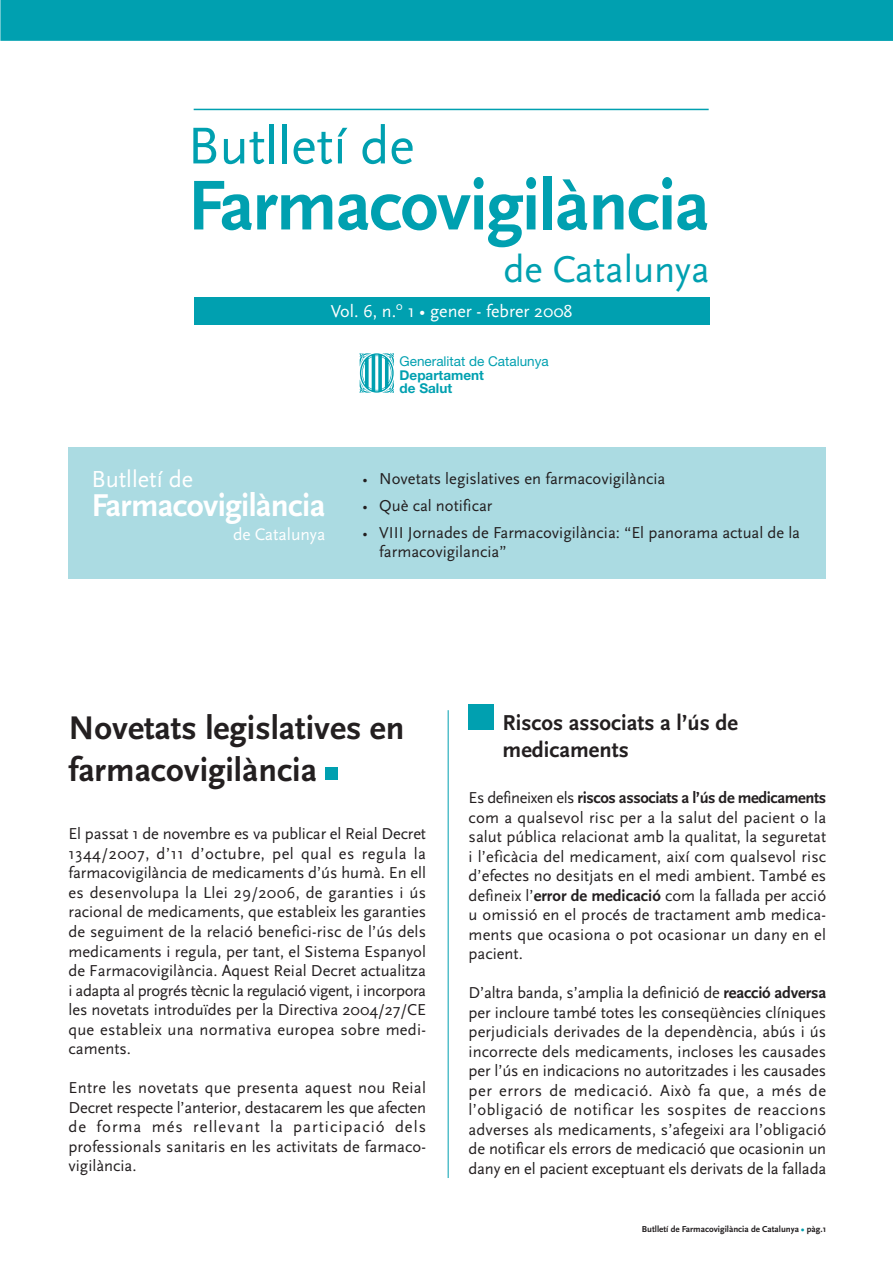
<style>
.page{position:relative;width:893px;height:1265px;background:#fff}
.page>*{position:absolute;margin:0;border:0;box-sizing:border-box;transform-origin:0 0}
.t1{font:700 73.5px "Scala Sans";letter-spacing:-.02em;color:#00a0b0}
.t2{font:54px "Scala Sans";color:#00a0b0}
.t3{font:39px "Scala Sans";color:#00a0b0}
.t4{font:700 34.2px/42px "Scala Sans";color:#231f20}
.t5{font:700 33px "Scala Sans";letter-spacing:-.02em;color:#fff}
.t6{font:24.15px "Scala Sans";color:#fff}
.t7{font:700 22.5px/27px "Scala Sans";color:#231f20}
.t8{font:18px "Scala Sans";color:#fff}
.t9{font:17.55px "Scala Sans";color:#fff}
.t10{font:16.5px/19.5px "Scala Sans";color:#231f20;text-align:justify}
.t11{font:13.5px "Helvetica Neue";color:#00a0b0}
.t12{font:700 13.5px/13.5px "Helvetica Neue";color:#00a0b0}
.t13{font:700 9px "Scala Sans";color:#231f20}
.s1{font-family:"Frutiger";font-weight:300}
.s2{font-size:15px}
.s3{font-weight:700}
.s4{color:#00a0b0}
</style>
<div class="page">
<div style="left:68px;top:447px;width:757px;height:132px;background:#abdbe2"></div>
<div style="left:193px;top:297px;width:516px;height:28px;background:#00a0b0"></div>
<svg style="left:359px;top:353px;width:35px;height:40px"></svg>
<hr style="left:193px;top:109px;width:515px;height:1px;background:#00a0b0">
<div style="left:325px;top:766px;width:12px;height:13px;background:#00a0b0"></div>
<hr style="left:447px;top:710px;width:1px;height:468px;background:#00a0b0">
<div style="left:0;top:0;width:892px;height:41px;background:#00a0b0"></div>
<div style="left:468px;top:704px;width:26px;height:26px;background:#00a0b0"></div>
<h2 class="t2" style="left:187px;top:125px;width:228px">Butlletí de</h2>
<h1 class="t1" style="left:187px;top:176px;width:523px">Farmacovigilància</h1>
<h3 class="t3" style="left:503px;top:254px;width:207px">de Catalunya</h3>
<p class="t8" style="left:330px;top:304px;width:243px">Vol. 6, n.<span class="s1">º</span> 1 • gener - febrer 2008</p>
<h3 class="t6" style="left:91px;top:469px;width:103px">Butlletí de</h3>
<h3 class="t5" style="left:91px;top:492px;width:235px">Farmacovigilància</h3>
<p class="t9" style="left:233px;top:527px;width:94px">de Catalunya</p>
<p class="t11" style="left:399px;top:356px;width:151px">Generalitat de Catalunya</p>
<p class="t12" style="left:399px;top:369px;width:86px">Departament de Salut</p>
<p class="t10" style="left:362px;top:470px;width:304px"><span class="s2">•</span> Novetats legislatives en farmacovigilància</p>
<p class="t10" style="left:362px;top:497px;width:131px"><span class="s2">•</span> Què cal notificar</p>
<p class="t10" style="left:379px;top:524px;width:422px;text-indent:-17px"><span class="s2">•</span> VIII Jornades de Farmacovigilància: “El panorama actual de la farmacovigilancia”</p>
<h3 class="t4" style="left:68px;top:709px;width:337px">Novetats legislatives en farmacovigilància</h3>
<p class="t10" style="left:68px;top:825px;width:359px">El passat 1 de novembre es va publicar el Reial Decret 1344/2007, d’11 d’octubre, pel qual es regula la farmacovigilància de medicaments d’ús humà. En ell es desenvolupa la Llei 29/2006, de garanties i ús racional de medicaments, que estableix les garanties de seguiment de la relació benefici-risc de l’ús dels medicaments i regula, per tant, el Sistema Espanyol de Farmacovigilància. Aquest Reial Decret actualitza i adapta al progrés tècnic la regulació vigent, i incorpora les novetats introduïdes per la Directiva 2004/27/CE que estableix una normativa europea sobre medi&shy;caments.</p>
<p class="t10" style="left:68px;top:1079px;width:359px">Entre les novetats que presenta aquest nou Reial Decret respecte l’anterior, destacarem les que afecten de forma més rellevant la participació dels professionals sanitaris en les activitats de farmaco&shy;vigilància.</p>
<h3 class="t7" style="left:502px;top:710px;width:237px">Riscos associats a l’ús de medicaments</h3>
<p class="t10" style="left:468px;top:789px;width:359px">Es defineixen els <span class="s3">riscos associats a l’ús de medicaments </span>com a qualsevol risc per a la salut del pacient o la salut pública relacionat amb la qualitat, la seguretat i l’eficàcia del medicament, així com qualsevol risc d’efectes no desitjats en el medi ambient. També es defineix l’<span class="s3">error de medicació</span> com la fallada per acció u omissió en el procés de tractament amb medica&shy;ments que ocasiona o pot ocasionar un dany en el pacient.</p>
<p class="t10" style="left:468px;top:984px;width:359px">D’altra banda, s’amplia la definició de <span class="s3">reacció adversa </span>per incloure també totes les conseqüències clíniques perjudicials derivades de la dependència, abús i ús incorrecte dels medicaments, incloses les causades per l’ús en indicacions no autoritzades i les causades per errors de medicació. Això fa que, a més de l’obligació de notificar les sospites de reaccions adverses als medicaments, s’afegeixi ara l’obligació de notificar els errors de medicació que ocasionin un dany en el pacient exceptuant els derivats de la fallada</p>
<p class="t13" style="left:641px;top:1225px;width:186px">Butlletí de Farmacovigilància de Catalunya <span class="s4">•</span> pàg.1</p>
</div>
